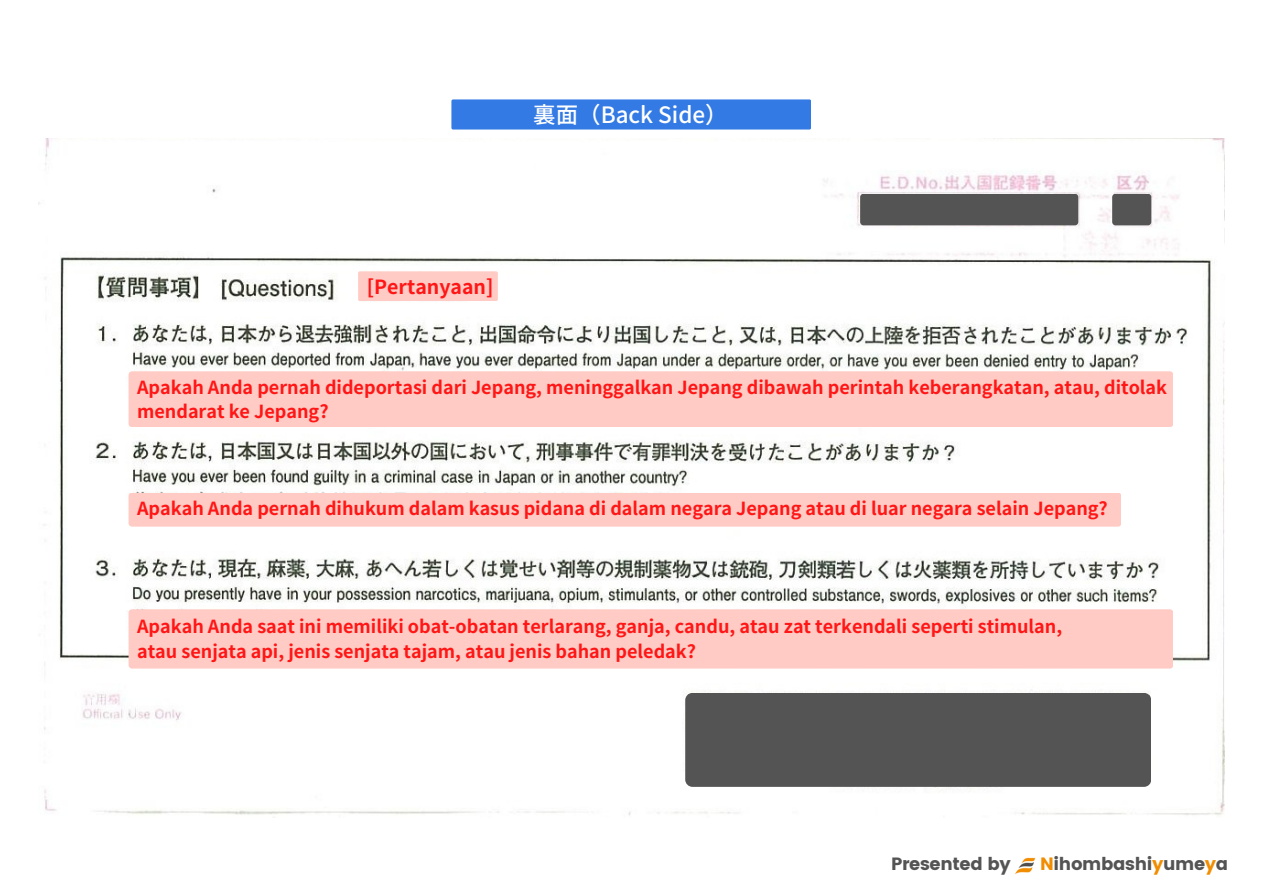
<style>
.page{position:relative;width:1263px;height:894px;background:#fff}
.page>*{position:absolute;margin:0;border:0;box-sizing:border-box;transform-origin:0 0}
.t1{font:500 22.5px "Noto Sans JP";color:#fff}
.t2{font:700 19.5px "Noto Sans JP";color:#ff1616}
.t3{font:700 18px/24.8px "Noto Sans JP";color:#ff1616}
.t4{font:17.7px "Poppins";letter-spacing:-.02em;color:#545454}
.s1{color:#f18d01}
</style>
<div class="page">
<img style="left:38px;top:138px;width:1187px;height:677px">
<div style="left:860px;top:194px;width:218px;height:31px;background:#545454;border-radius:3px"></div>
<div style="left:1112px;top:194px;width:39px;height:31px;background:#545454;border-radius:3px"></div>
<div style="left:685px;top:692px;width:466px;height:94px;background:#545454;border-radius:7px"></div>
<div style="left:358px;top:271px;width:140px;height:30px;background:#ffcbc4;border-radius:2px"></div>
<div style="left:129px;top:371px;width:1044px;height:56px;background:#ffcbc4;border-radius:3px"></div>
<div style="left:129px;top:492px;width:992px;height:34px;background:#ffcbc4;border-radius:3px"></div>
<div style="left:129px;top:609px;width:1044px;height:59px;background:#ffcbc4;border-radius:3px"></div>
<div style="left:451px;top:99px;width:360px;height:30px;background:#337ae4;border-radius:2px"></div>
<img style="left:1015px;top:857px;width:21px;height:16px">
<p class="t1" style="left:533px;top:97px;width:196px">裏面（Back Side）</p>
<p class="t2" style="left:367px;top:271px;width:128px">[Pertanyaan]</p>
<p class="t3" style="left:137px;top:373px;width:1031px">Apakah Anda pernah dideportasi dari Jepang, meninggalkan Jepang dibawah perintah keberangkatan, atau, ditolak mendarat ke Jepang?</p>
<p class="t3" style="left:137px;top:495px;width:972px">Apakah Anda pernah dihukum dalam kasus pidana di dalam negara Jepang atau di luar negara selain Jepang?</p>
<p class="t3" style="left:137px;top:613px;width:927px">Apakah Anda saat ini memiliki obat-obatan terlarang, ganja, candu, atau zat terkendali seperti stimulan,</p>
<p class="t3" style="left:137px;top:638px;width:560px">atau senjata api, jenis senjata tajam, atau jenis bahan peledak?</p>
<p class="t4" style="left:891px;top:853px;width:121px">Presented by</p>
<p class="t4" style="left:1040px;top:853px;width:190px"><span class="s1">N</span>ihombashi<span class="s1">y</span>ume<span class="s1">y</span>a</p>
</div>
